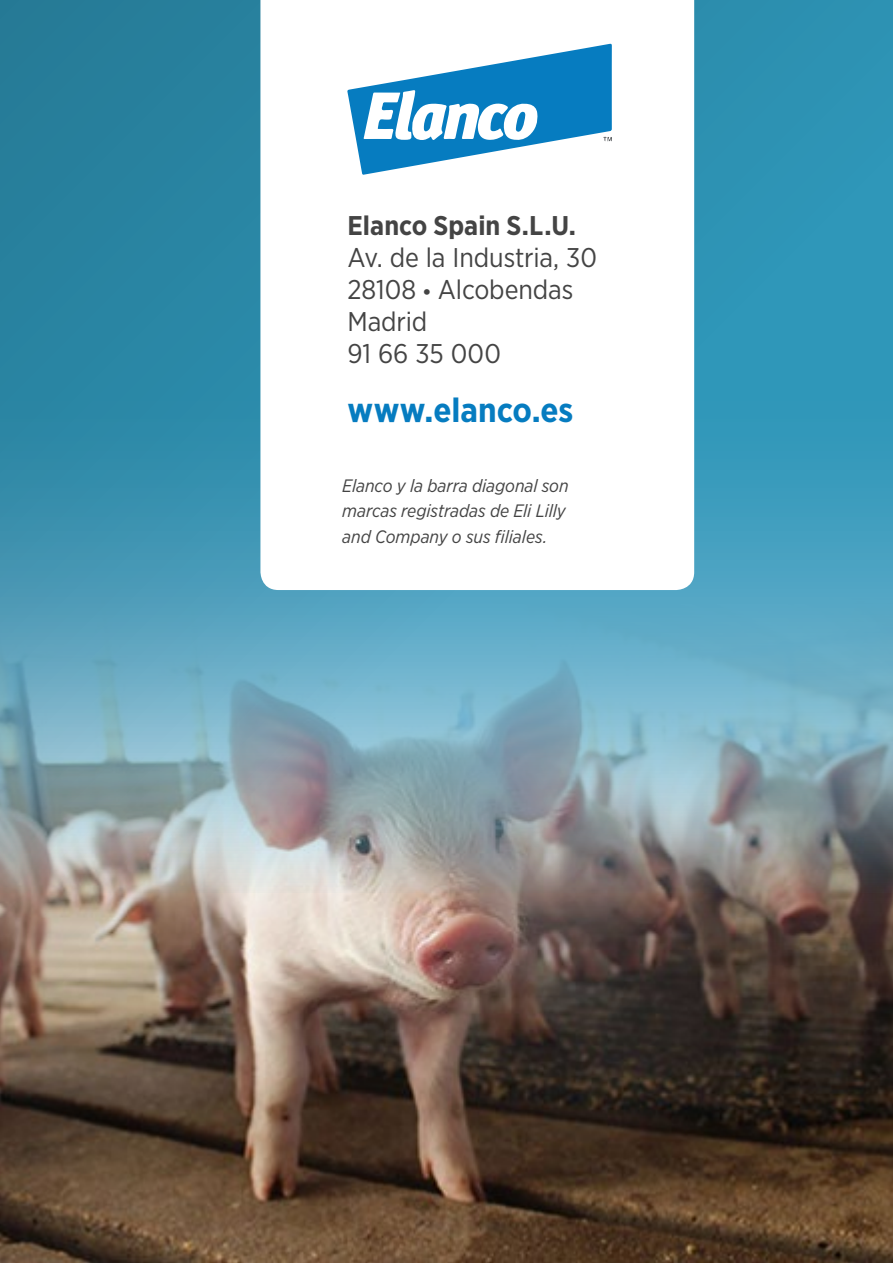
<style>
.page{position:relative;width:893px;height:1263px;background:#fff}
.page>*{position:absolute;margin:0;border:0;box-sizing:border-box;transform-origin:0 0}
.t1{font:700 33.9px "Gotham Narrow";color:#067cc0}
.t2{font:27px/32.1px "Gotham Narrow";letter-spacing:-.005em;color:#444}
.t3{font:700 27px "Gotham Narrow";color:#444}
.t4{font:italic 18px/25.7px "Gotham Narrow";letter-spacing:-.005em;color:#444}
.s1{font-family:"Myriad Pro"}
</style>
<div class="page">
<img style="left:0;top:0;width:893px;height:1263px">
<svg style="left:260px;top:0;width:434px;height:590px"></svg>
<svg style="left:347px;top:44px;width:265px;height:131px"></svg>
<h2 class="t3" style="left:347px;top:208px;width:230px">Elanco Spain S.L.U.</h2>
<h2 class="t2" style="left:347px;top:241px;width:251px">Av. de la Industria, 30<br>28108 <span class="s1">•</span> Alcobendas<br>Madrid<br>91 66 35 000</h2>
<h1 class="t1" style="left:347px;top:388px;width:227px">www.elanco.es</h1>
<p class="t4" style="left:342px;top:472px;width:228px">Elanco y la barra diagonal son marcas registradas de Eli Lilly and Company o sus filiales.</p>
</div>
